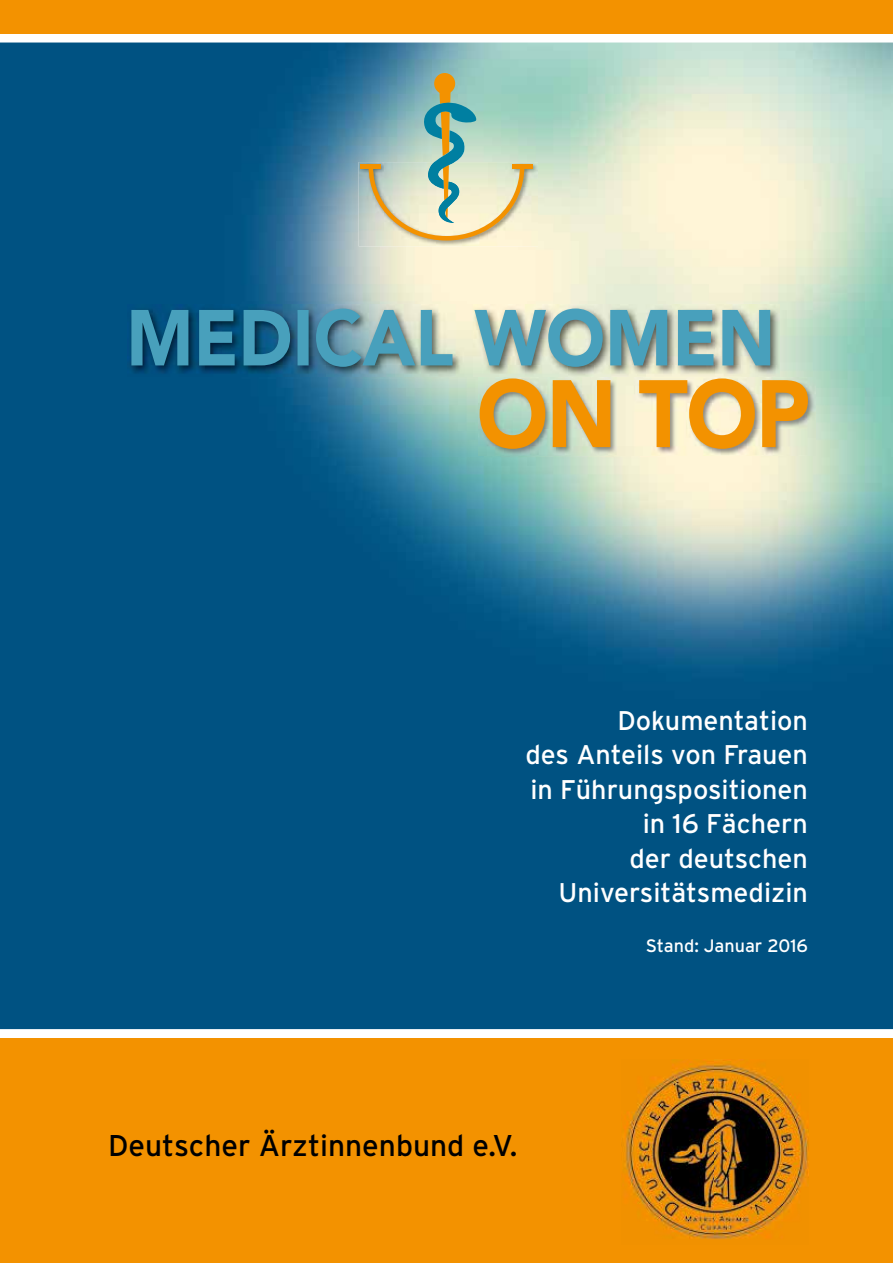
<style>
.page{position:relative;width:893px;height:1263px;background:#fff}
.page>*{position:absolute;margin:0;border:0;box-sizing:border-box;transform-origin:0 0}
.t1{font:30px "Interstate";color:#000}
.t2{font:27px/34.5px "Interstate";color:#fff;text-align:right}
.t3{font:18px "Interstate";color:#fff}
</style>
<div class="page">
<img style="left:0;top:43px;width:893px;height:986px">
<div style="left:434px;top:73px;width:21px;height:21px;background:#f39200;border-radius:50%"></div>
<img style="left:359px;top:162px;width:179px;height:84px">
<svg style="left:369px;top:87px;width:155px;height:153px;background:#b2c8b4"></svg>
<div style="left:361px;top:164px;width:20px;height:5px;background:#f39200"></div>
<div style="left:512px;top:164px;width:20px;height:5px;background:#f39200"></div>
<div style="left:0;top:0;width:893px;height:34px;background:#f39200"></div>
<div style="left:0;top:1037px;width:893px;height:226px;background:#f39200"></div>
<img style="left:621px;top:1060px;width:187px;height:180px">
<img style="left:479px;top:378px;width:336px;height:77px">
<svg style="left:480px;top:378px;width:328px;height:71px;background:#e3ba6b"></svg>
<img style="left:128px;top:305px;width:652px;height:72px">
<svg style="left:131px;top:308px;width:639px;height:59px;background:#6ca0ac"></svg>
<p class="t2" style="left:525px;top:703px;width:284px">Dokumentation<br>des Anteils von Frauen in Führungspositionen in 16 Fächern<br>der deutschen<br>Universitätsmedizin</p>
<p class="t3" style="left:646px;top:935px;width:163px">Stand: Januar 2016</p>
<p class="t1" style="left:108px;top:1129px;width:411px">Deutscher Ärztinnenbund e.V.</p>
</div>
